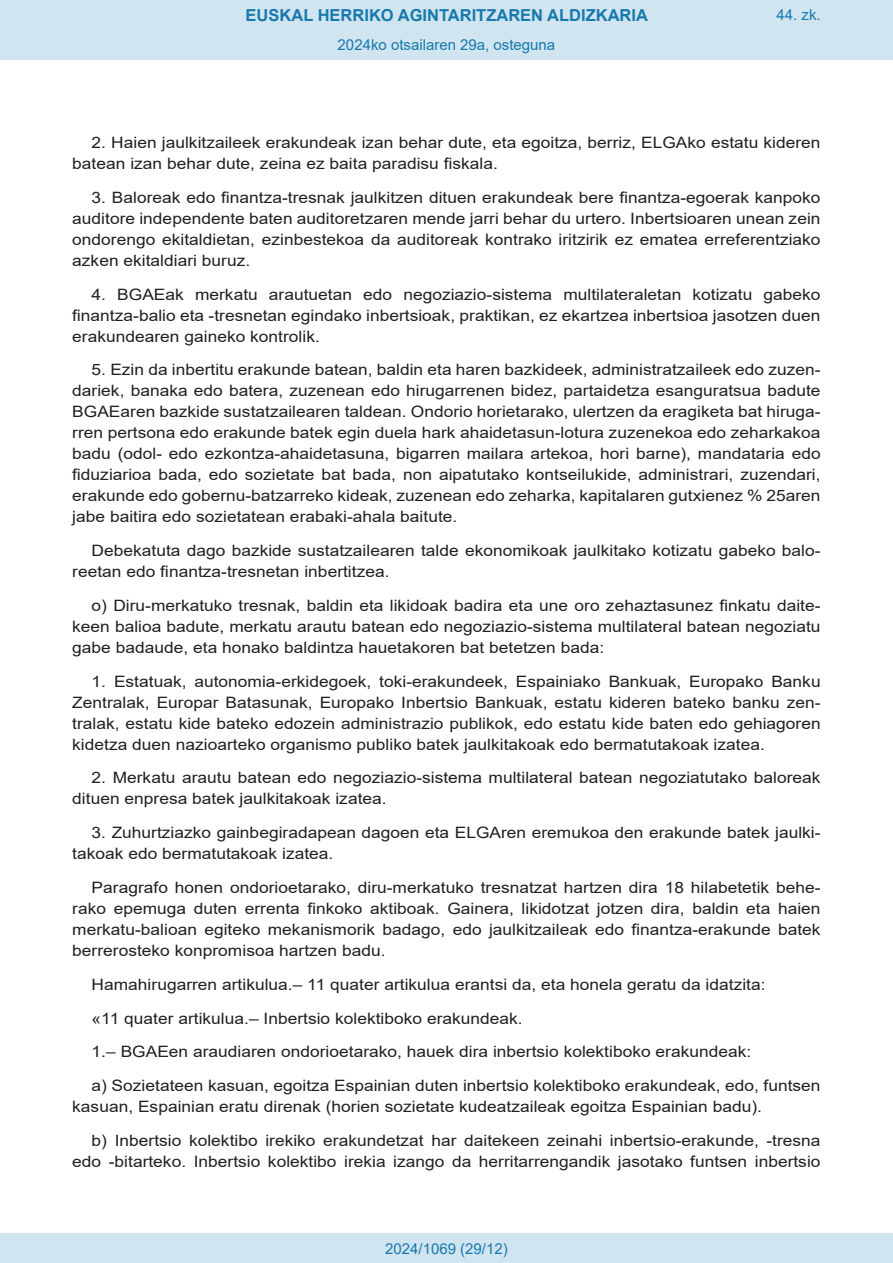
<style>
.page{position:relative;width:893px;height:1263px;background:#fff}
.page>*{position:absolute;margin:0;border:0;box-sizing:border-box;transform-origin:0 0}
.t1{font:700 16.5px "Arial";color:#1879ad}
.BOPVDetalle{font:15.6px/21px "Arial";color:#231f20;text-align:justify;scale:1.11 1}
.Paginacion_Centro{font:15px "Arial";color:#1879ad}
</style>
<div class="page">
<div style="left:0;top:0;width:893px;height:60px;background:#d0e5f0"></div>
<div style="left:0;top:1233px;width:893px;height:30px;background:#d0e5f0"></div>
<p class="t1" style="left:246px;top:3px;width:404px">EUSKAL HERRIKO AGINTARITZAREN ALDIZKARIA</p>
<p class="Paginacion_Centro" style="left:338px;top:35px;width:219px">2024ko otsailaren 29a, osteguna</p>
<p class="Paginacion_Centro" style="left:776px;top:5px;width:46px">44. zk.</p>
<p class="BOPVDetalle" style="left:72px;top:132px;width:676px;text-indent:19px">2. Haien jaulkitzaileek erakundeak izan behar dute, eta egoitza, berriz, ELGAko estatu kideren batean izan behar dute, zeina ez baita paradisu fiskala.</p>
<p class="BOPVDetalle" style="left:72px;top:187px;width:676px;text-indent:19px">3. Baloreak edo finantza-tresnak jaulkitzen dituen erakundeak bere finantza-egoerak kanpoko auditore independente baten auditoretzaren mende jarri behar du urtero. Inbertsioaren unean zein ondorengo ekitaldietan, ezinbestekoa da auditoreak kontrako iritzirik ez ematea erreferentziako azken ekitaldiari buruz.</p>
<p class="BOPVDetalle" style="left:72px;top:284px;width:676px;text-indent:19px">4. BGAEak merkatu arautuetan edo negoziazio-sistema multilateraletan kotizatu gabeko finantza-balio eta -tresnetan egindako inbertsioak, praktikan, ez ekartzea inbertsioa jasotzen duen erakundearen gaineko kontrolik.</p>
<p class="BOPVDetalle" style="left:72px;top:359px;width:676px;text-indent:19px">5. Ezin da inbertitu erakunde batean, baldin eta haren bazkideek, administratzaileek edo zuzen&shy;dariek, banaka edo batera, zuzenean edo hirugarrenen bidez, partaidetza esanguratsua badute BGAEaren bazkide sustatzailearen taldean. Ondorio horietarako, ulertzen da eragiketa bat hiruga&shy;rren pertsona edo erakunde batek egin duela hark ahaidetasun-lotura zuzenekoa edo zeharkakoa badu (odol- edo ezkontza-ahaidetasuna, bigarren mailara artekoa, hori barne), mandataria edo fiduziarioa bada, edo sozietate bat bada, non aipatutako kontseilukide, administrari, zuzendari, erakunde edo gobernu-batzarreko kideak, zuzenean edo zeharka, kapitalaren gutxienez % 25aren jabe baitira edo sozietatean erabaki-ahala baitute.</p>
<p class="BOPVDetalle" style="left:72px;top:540px;width:676px;text-indent:19px">Debekatuta dago bazkide sustatzailearen talde ekonomikoak jaulkitako kotizatu gabeko balo&shy;reetan edo finantza-tresnetan inbertitzea.</p>
<p class="BOPVDetalle" style="left:72px;top:595px;width:676px;text-indent:19px">o) Diru-merkatuko tresnak, baldin eta likidoak badira eta une oro zehaztasunez finkatu daite&shy;keen balioa badute, merkatu arautu batean edo negoziazio-sistema multilateral batean negoziatu gabe badaude, eta honako baldintza hauetakoren bat betetzen bada:</p>
<p class="BOPVDetalle" style="left:72px;top:671px;width:676px;text-indent:19px">1. Estatuak, autonomia-erkidegoek, toki-erakundeek, Espainiako Bankuak, Europako Banku Zentralak, Europar Batasunak, Europako Inbertsio Bankuak, estatu kideren bateko banku zen&shy;tralak, estatu kide bateko edozein administrazio publikok, edo estatu kide baten edo gehiagoren kidetza duen nazioarteko organismo publiko batek jaulkitakoak edo bermatutakoak izatea.</p>
<p class="BOPVDetalle" style="left:72px;top:767px;width:676px;text-indent:19px">2. Merkatu arautu batean edo negoziazio-sistema multilateral batean negoziatutako baloreak dituen enpresa batek jaulkitakoak izatea.</p>
<p class="BOPVDetalle" style="left:72px;top:822px;width:676px;text-indent:19px">3. Zuhurtziazko gainbegiradapean dagoen eta ELGAren eremukoa den erakunde batek jaulki&shy;takoak edo bermatutakoak izatea.</p>
<p class="BOPVDetalle" style="left:72px;top:877px;width:676px;text-indent:19px">Paragrafo honen ondorioetarako, diru-merkatuko tresnatzat hartzen dira 18 hilabetetik behe&shy;rako epemuga duten errenta finkoko aktiboak. Gainera, likidotzat jotzen dira, baldin eta haien merkatu-balioan egiteko mekanismorik badago, edo jaulkitzaileak edo finantza-erakunde batek berrerosteko konpromisoa hartzen badu.</p>
<p class="BOPVDetalle" style="left:92px;top:974px;width:609px">Hamahirugarren artikulua.– 11 quater artikulua erantsi da, eta honela geratu da idatzita:</p>
<p class="BOPVDetalle" style="left:92px;top:1007px;width:390px">«11 quater artikulua.– Inbertsio kolektiboko erakundeak.</p>
<p class="BOPVDetalle" style="left:92px;top:1041px;width:596px">1.– BGAEen araudiaren ondorioetarako, hauek dira inbertsio kolektiboko erakundeak:</p>
<p class="BOPVDetalle" style="left:72px;top:1075px;width:676px;text-indent:19px">a) Sozietateen kasuan, egoitza Espainian duten inbertsio kolektiboko erakundeak, edo, funtsen kasuan, Espainian eratu direnak (horien sozietate kudeatzaileak egoitza Espainian badu).</p>
<p class="BOPVDetalle" style="left:72px;top:1130px;width:676px;text-align:right">b) Inbertsio kolektibo irekiko erakundetzat har daitekeen zeinahi inbertsio-erakunde, -tresna edo -bitarteko. Inbertsio kolektibo irekia izango da herritarrengandik jasotako funtsen inbertsio</p>
<p class="Paginacion_Centro" style="left:385px;top:1238px;width:124px">2024/1069 (29/12)</p>
</div>
